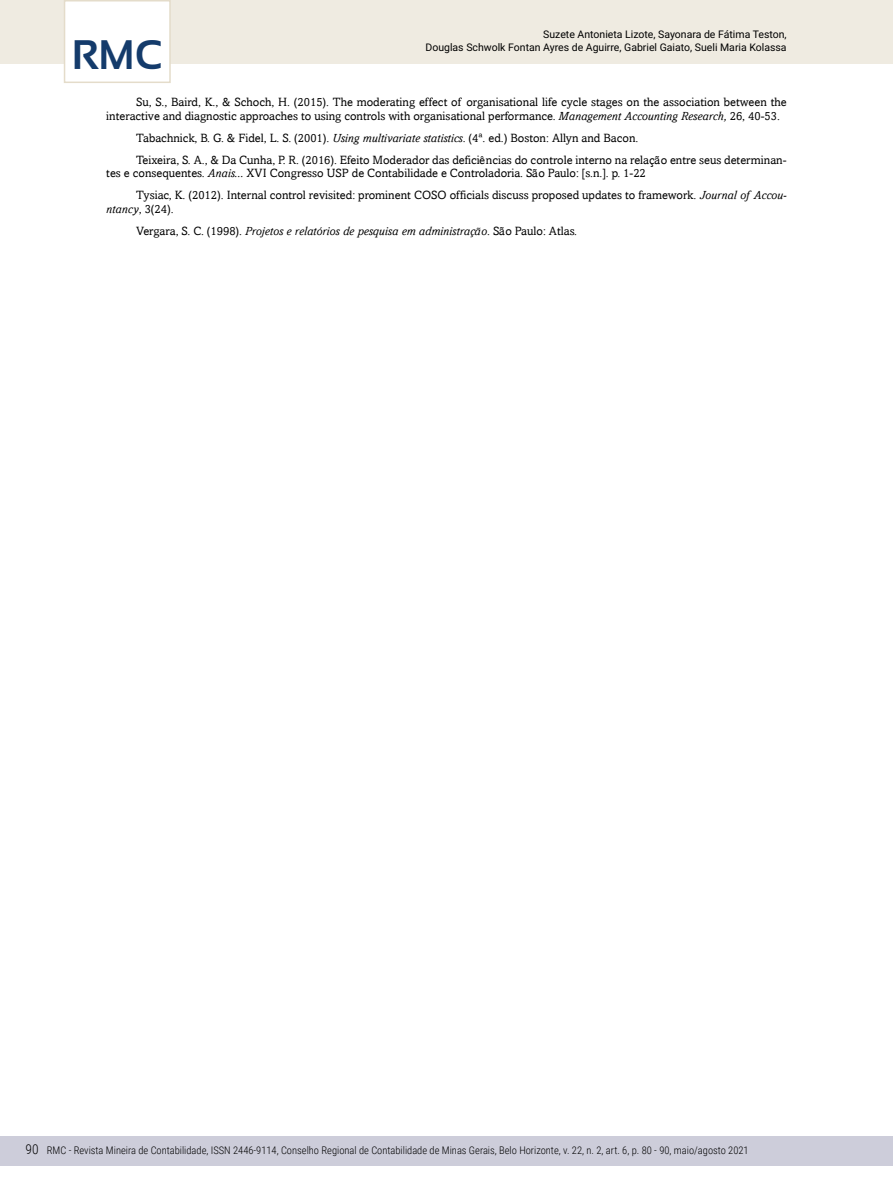
<style>
.page{position:relative;width:893px;height:1191px;background:#fff}
.page>*{position:absolute;margin:0;border:0;box-sizing:border-box;transform-origin:0 0}
.t1{font:700 41.25px "Sansation";color:#143b6b}
.t2{font:300 13.5px "Roboto Condensed";color:#000}
.t3{font:12px/22px "Amasis";color:#000}
.t4{font:italic 12px/22px "Amasis";color:#000}
.t5{font:300 10.5px "Roboto Condensed";color:#000}
.t6{font:10.5px/12.6px "Roboto";color:#000;text-align:right}
.s1{font-style:italic}
.s2{font-style:normal}
</style>
<div class="page">
<hr style="left:892px;top:0;width:1px;height:106px;background:#efebe1">
<hr style="left:892px;top:1064px;width:1px;height:127px;background:#143b6b">
<div style="left:0;top:1135px;width:893px;height:30px;background:#cdcdda"></div>
<div style="left:0;top:0;width:893px;height:64px;background:#efebe1"></div>
<div style="left:64px;top:0;width:107px;height:83px;background:#fff;border:2px solid #e4dcca"></div>
<p class="t6" style="left:425px;top:28px;width:363px">Suzete Antonieta Lizote, Sayonara de Fátima Teston,<br>Douglas Schwolk Fontan Ayres de Aguirre, Gabriel Gaiato, Sueli Maria Kolassa</p>
<h1 class="t1" style="left:72px;top:32px;width:92px">RMC</h1>
<p class="t3" style="left:106px;top:95px;width:682px;line-height:13.5px;text-indent:30px">Su, S., Baird, K., &amp; Schoch, H. (2015). The moderating effect of organisational life cycle stages on the association between the interactive and diagnostic approaches to using controls with organisational performance. <span class="s1">Management Accounting Research,</span> 26, 40-53.</p>
<p class="t3" style="left:136px;top:127px;width:652px">Tabachnick, B. G. &amp; Fidel, L. S. (2001). <span class="s1">Using multivariate statistics</span>. (4ª. ed.) Boston: Allyn and Bacon.<br>Teixeira, S. A., &amp; Da Cunha, P. R. (2016). Efeito Moderador das deficiências do controle interno na relação entre seus determinan-</p>
<p class="t3" style="left:136px;top:162px;width:652px;text-indent:-30px">tes e consequentes. <span class="s1">Anais...</span> XVI Congresso USP de Contabilidade e Controladoria. São Paulo: [s.n.]. p. 1-22<br>Tysiac, K. (2012). Internal control revisited: prominent COSO officials discuss proposed updates to framework. <span class="s1">Journal of Accou-</span></p>
<p class="t4" style="left:136px;top:198px;width:443px;text-indent:-30px">ntancy<span class="s2">, 3(24).<br>Vergara, S. C. (1998).</span> Projetos e relatórios de pesquisa em administração<span class="s2">. São Paulo: Atlas.</span></p>
<p class="t2" style="left:26px;top:1140px;width:15px">90</p>
<p class="t5" style="left:47px;top:1143px;width:703px">RMC - Revista Mineira de Contabilidade, ISSN 2446-9114, Conselho Regional de Contabilidade de Minas Gerais, Belo Horizonte, v. 22, n. 2, art. 6, p. 80 - 90, maio/agosto 2021</p>
</div>
